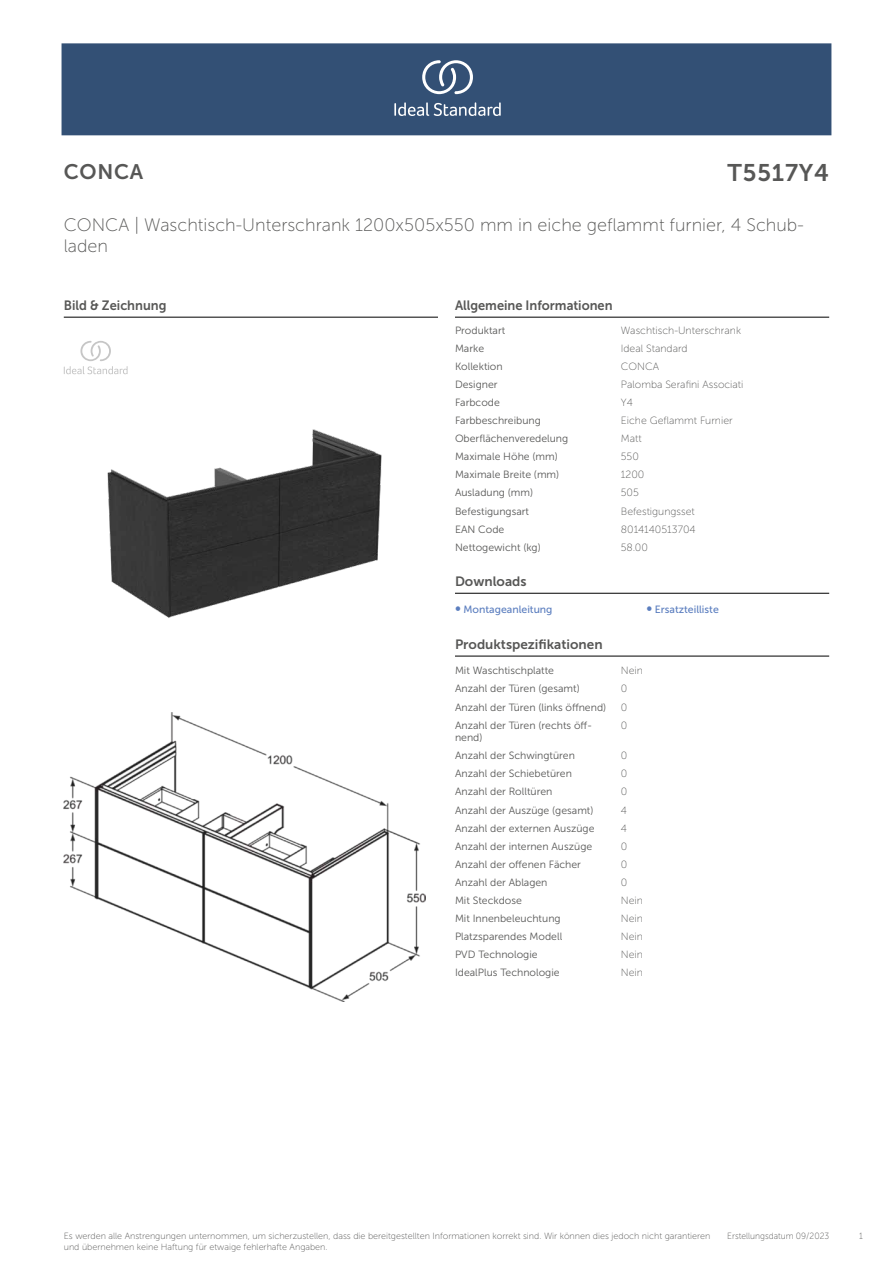
<style>
.page{position:relative;width:893px;height:1263px;background:#fff}
.page>*{position:absolute;margin:0;border:0;box-sizing:border-box;transform-origin:0 0}
.t1{font:24px "Museo Sans 700";letter-spacing:.035em;color:#575756}
.t2{font:21px "Museo Sans 700";letter-spacing:.035em;color:#575756}
.t3{font:18px/21.6px "Museo Sans 100";color:#575756}
.t4{font:13.5px "Museo Sans 700";color:#575756;scale:.95 1}
.t5{font:13.5px "Museo Sans 700";color:#575756}
.t6{font:10.5px/12.6px "Museo Sans 300";color:#575756}
.t7{font:10.5px "Museo Sans 100";color:#575756}
.t8{font:10.5px "Museo Sans 500";color:#5b7ebf}
.t9{font:9px "Museo Sans 100";color:#575756}
.t10{font:9px "Museo Sans 100";color:#575756;scale:.95 1}
.s1{font-size:15px}
</style>
<div class="page">
<div style="left:62px;top:43px;width:769px;height:92px;background:#335075"></div>
<svg style="left:394px;top:102px;width:107px;height:14px"></svg>
<svg style="left:422px;top:60px;width:51px;height:34px"></svg>
<hr style="left:455px;top:317px;width:374px;height:1px;background:#000">
<hr style="left:455px;top:593px;width:374px;height:1px;background:#000">
<hr style="left:455px;top:656px;width:374px;height:1px;background:#000">
<hr style="left:64px;top:317px;width:374px;height:1px;background:#000">
<svg style="left:64px;top:341px;width:64px;height:33px"></svg>
<img style="left:64px;top:713px;width:361px;height:288px">
<img style="left:107px;top:429px;width:275px;height:189px">
<h2 class="t2" style="left:64px;top:160px;width:81px">CONCA</h2>
<h1 class="t1" style="left:728px;top:160px;width:103px">T5517Y4</h1>
<h3 class="t3" style="left:64px;top:214px;width:741px">CONCA | Waschtisch-Unterschrank 1200x505x550 mm in eiche geflammt furnier, 4 Schub&shy;laden</h3>
<p class="t4" style="left:64px;top:298px;width:110px">Bild &amp; Zeichnung</p>
<p class="t4" style="left:455px;top:298px;width:167px">Allgemeine Informationen</p>
<p class="t6" style="left:455px;top:324px;width:52px">Produktart</p>
<p class="t7" style="left:621px;top:325px;width:122px">Waschtisch-Unterschrank</p>
<p class="t6" style="left:455px;top:342px;width:31px">Marke</p>
<p class="t7" style="left:621px;top:343px;width:68px">Ideal Standard</p>
<p class="t6" style="left:455px;top:360px;width:49px">Kollektion</p>
<p class="t7" style="left:621px;top:361px;width:40px">CONCA</p>
<p class="t6" style="left:455px;top:378px;width:44px">Designer</p>
<p class="t7" style="left:621px;top:379px;width:124px">Palomba Serafini Associati</p>
<p class="t6" style="left:455px;top:396px;width:46px">Farbcode</p>
<p class="t7" style="left:621px;top:397px;width:14px">Y4</p>
<p class="t6" style="left:455px;top:414px;width:87px">Farbbeschreibung</p>
<p class="t7" style="left:621px;top:415px;width:113px">Eiche Geflammt Furnier</p>
<p class="t6" style="left:455px;top:432px;width:115px">Oberflächenveredelung</p>
<p class="t7" style="left:621px;top:433px;width:22px">Matt</p>
<p class="t6" style="left:455px;top:450px;width:104px">Maximale Höhe (mm)</p>
<p class="t7" style="left:621px;top:451px;width:20px">550</p>
<p class="t6" style="left:455px;top:469px;width:106px">Maximale Breite (mm)</p>
<p class="t7" style="left:621px;top:469px;width:25px">1200</p>
<p class="t6" style="left:455px;top:487px;width:80px">Ausladung (mm)</p>
<p class="t7" style="left:621px;top:487px;width:20px">505</p>
<p class="t6" style="left:455px;top:505px;width:76px">Befestigungsart</p>
<p class="t7" style="left:621px;top:505px;width:75px">Befestigungsset</p>
<p class="t6" style="left:455px;top:523px;width:51px">EAN Code</p>
<p class="t7" style="left:621px;top:523px;width:76px">8014140513704</p>
<p class="t6" style="left:455px;top:541px;width:87px">Nettogewicht (kg)</p>
<p class="t7" style="left:621px;top:541px;width:29px">58.00</p>
<p class="t5" style="left:455px;top:574px;width:73px">Downloads</p>
<p class="t8" style="left:455px;top:603px;width:99px"><span class="s1">•</span> Montageanleitung</p>
<p class="t8" style="left:646px;top:603px;width:74px"><span class="s1">•</span> Ersatzteilliste</p>
<p class="t5" style="left:455px;top:637px;width:149px">Produktspezifikationen</p>
<p class="t6" style="left:455px;top:664px;width:101px">Mit Waschtischplatte</p>
<p class="t7" style="left:621px;top:665px;width:24px">Nein</p>
<p class="t6" style="left:455px;top:683px;width:126px">Anzahl der Türen (gesamt)</p>
<p class="t7" style="left:621px;top:683px;width:8px">0</p>
<p class="t6" style="left:455px;top:701px;width:153px">Anzahl der Türen (links öffnend)</p>
<p class="t7" style="left:621px;top:701px;width:8px">0</p>
<p class="t6" style="left:455px;top:719px;width:139px">Anzahl der Türen (rechts öff&shy;nend)</p>
<p class="t7" style="left:621px;top:719px;width:8px">0</p>
<p class="t6" style="left:455px;top:749px;width:121px">Anzahl der Schwingtüren</p>
<p class="t7" style="left:621px;top:750px;width:8px">0</p>
<p class="t6" style="left:455px;top:767px;width:118px">Anzahl der Schiebetüren</p>
<p class="t7" style="left:621px;top:768px;width:8px">0</p>
<p class="t6" style="left:455px;top:786px;width:99px">Anzahl der Rolltüren</p>
<p class="t7" style="left:621px;top:786px;width:8px">0</p>
<p class="t6" style="left:455px;top:804px;width:140px">Anzahl der Auszüge (gesamt)</p>
<p class="t7" style="left:621px;top:804px;width:8px">4</p>
<p class="t6" style="left:455px;top:822px;width:141px">Anzahl der externen Auszüge</p>
<p class="t7" style="left:621px;top:822px;width:8px">4</p>
<p class="t6" style="left:455px;top:840px;width:139px">Anzahl der internen Auszüge</p>
<p class="t7" style="left:621px;top:840px;width:8px">0</p>
<p class="t6" style="left:455px;top:858px;width:127px">Anzahl der offenen Fächer</p>
<p class="t7" style="left:621px;top:859px;width:8px">0</p>
<p class="t6" style="left:455px;top:876px;width:94px">Anzahl der Ablagen</p>
<p class="t7" style="left:621px;top:877px;width:8px">0</p>
<p class="t6" style="left:455px;top:894px;width:68px">Mit Steckdose</p>
<p class="t7" style="left:621px;top:895px;width:24px">Nein</p>
<p class="t6" style="left:455px;top:912px;width:107px">Mit Innenbeleuchtung</p>
<p class="t7" style="left:621px;top:913px;width:24px">Nein</p>
<p class="t6" style="left:455px;top:930px;width:109px">Platzsparendes Modell</p>
<p class="t7" style="left:621px;top:931px;width:24px">Nein</p>
<p class="t6" style="left:455px;top:948px;width:84px">PVD Technologie</p>
<p class="t7" style="left:621px;top:949px;width:24px">Nein</p>
<p class="t6" style="left:455px;top:966px;width:106px">IdealPlus Technologie</p>
<p class="t7" style="left:621px;top:967px;width:24px">Nein</p>
<p class="t10" style="left:727px;top:1231px;width:109px">Erstellungsdatum 09/2023</p>
<p class="t9" style="left:64px;top:1231px;width:648px">Es werden alle Anstrengungen unternommen, um sicherzustellen, dass die bereitgestellten Informationen korrekt sind. Wir können dies jedoch nicht garantieren</p>
<p class="t10" style="left:859px;top:1231px;width:5px">1</p>
<p class="t9" style="left:64px;top:1242px;width:265px">und übernehmen keine Haftung für etwaige fehlerhafte Angaben.</p>
</div>
